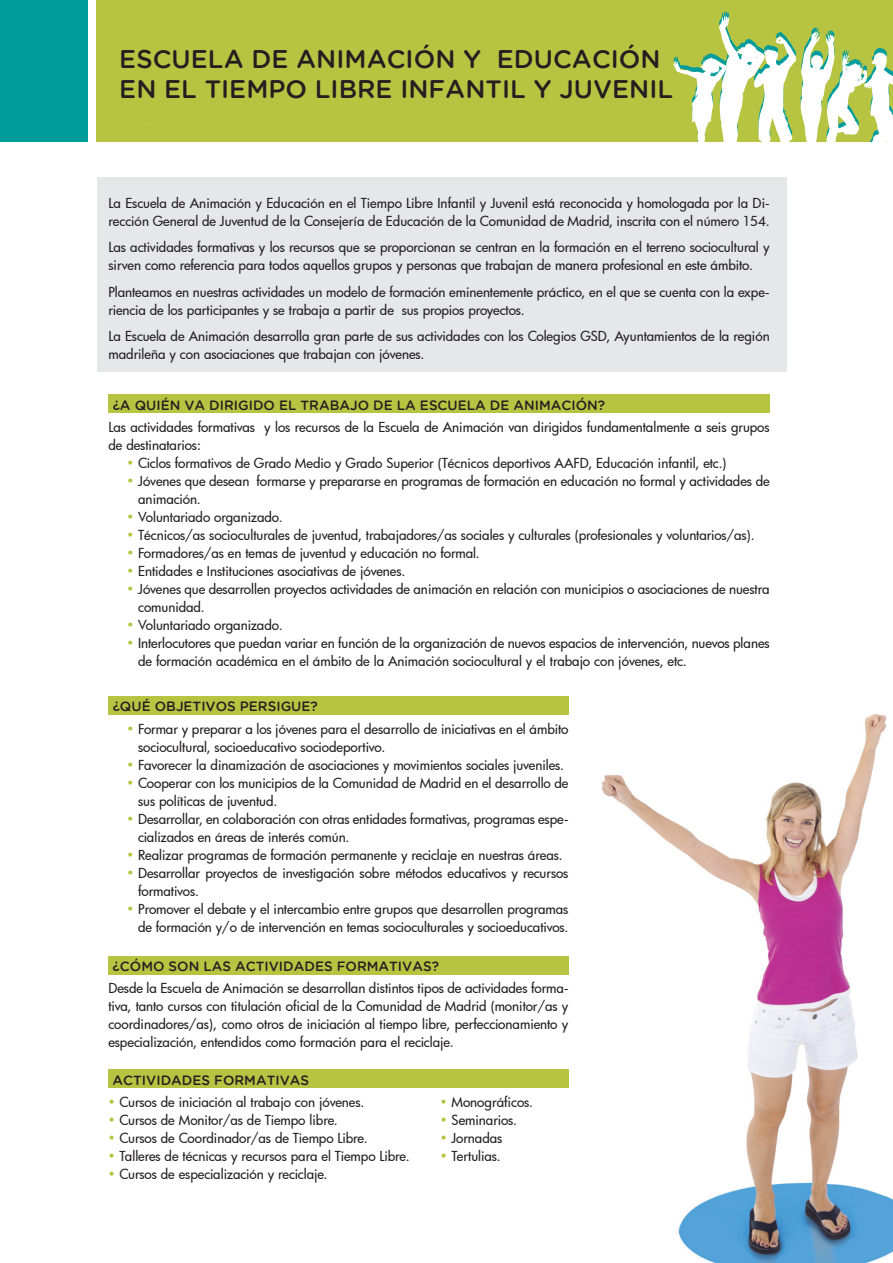
<style>
.page{position:relative;width:893px;height:1263px;background:#fff}
.page>*{position:absolute;margin:0;border:0;box-sizing:border-box;transform-origin:0 0}
.t1{font:500 25.5px/30.6px "Gotham Rounded";color:#231f20}
.t2{font:500 13.5px/18px "Futura";letter-spacing:-.005em;color:#231f20}
.t3{font:500 13.5px "Gotham Rounded";color:#231f20}
.s1{color:#b6c442}
</style>
<div class="page">
<img style="left:601px;top:713px;width:292px;height:550px">
<div style="left:97px;top:178px;width:690px;height:194px;background:#e6e7e9"></div>
<div style="left:108px;top:395px;width:662px;height:18px;background:#b6c442"></div>
<div style="left:108px;top:696px;width:460px;height:18px;background:#b6c442"></div>
<div style="left:108px;top:956px;width:460px;height:18px;background:#b6c442"></div>
<div style="left:108px;top:1070px;width:460px;height:18px;background:#b6c442"></div>
<div style="left:97px;top:0;width:796px;height:142px;background:#b6c442"></div>
<svg style="left:673px;top:12px;width:220px;height:130px"></svg>
<div style="left:0;top:0;width:88px;height:142px;background:#009c9b"></div>
<h1 class="t1" style="left:119px;top:43px;width:556px">ESCUELA DE ANIMACIÓN Y EDUCACIÓN<br>EN EL TIEMPO LIBRE INFANTIL Y JUVENIL</h1>
<p class="t2" style="left:108px;top:194px;width:663px">La Escuela de Animación y Educación en el Tiempo Libre Infantil y Juvenil está reconocida y homologada por la Di&shy;rección General de Juventud de la Consejería de Educación de la Comunidad de Madrid, inscrita con el número 154.</p>
<p class="t2" style="left:108px;top:238px;width:663px">Las actividades formativas y los recursos que se proporcionan se centran en la formación en el terreno sociocultural y sirven como referencia para todos aquellos grupos y personas que trabajan de manera profesional en este ámbito.</p>
<p class="t2" style="left:108px;top:283px;width:663px">Planteamos en nuestras actividades un modelo de formación eminentemente práctico, en el que se cuenta con la expe&shy;riencia de los participantes y se trabaja a partir de sus propios proyectos.</p>
<p class="t2" style="left:108px;top:327px;width:663px">La Escuela de Animación desarrolla gran parte de sus actividades con los Colegios GSD, Ayuntamientos de la región madrileña y con asociaciones que trabajan con jóvenes.</p>
<p class="t3" style="left:113px;top:397px;width:494px">¿A QUIÉN VA DIRIGIDO EL TRABAJO DE LA ESCUELA DE ANIMACIÓN?</p>
<p class="t2" style="left:108px;top:418px;width:663px">Las actividades formativas y los recursos de la Escuela de Animación van dirigidos fundamentalmente a seis grupos de destinatarios:</p>
<p class="t2" style="left:126px;top:454px;width:602px"><span class="s1">•</span> Ciclos formativos de Grado Medio y Grado Superior (Técnicos deportivos AAFD, Educación infantil, etc.)</p>
<p class="t2" style="left:138px;top:472px;width:633px;text-indent:-12px"><span class="s1">•</span> Jóvenes que desean formarse y prepararse en programas de formación en educación no formal y actividades de animación.</p>
<p class="t2" style="left:126px;top:508px;width:158px"><span class="s1">•</span> Voluntariado organizado.</p>
<p class="t2" style="left:126px;top:526px;width:630px"><span class="s1">•</span> Técnicos/as socioculturales de juventud, trabajadores/as sociales y culturales (profesionales y voluntarios/as).</p>
<p class="t2" style="left:126px;top:544px;width:355px"><span class="s1">•</span> Formadores/as en temas de juventud y educación no formal.</p>
<p class="t2" style="left:126px;top:562px;width:280px"><span class="s1">•</span> Entidades e Instituciones asociativas de jóvenes.</p>
<p class="t2" style="left:138px;top:580px;width:633px;text-indent:-12px"><span class="s1">•</span> Jóvenes que desarrollen proyectos actividades de animación en relación con municipios o asociaciones de nuestra comunidad.</p>
<p class="t2" style="left:126px;top:616px;width:158px"><span class="s1">•</span> Voluntariado organizado.</p>
<p class="t2" style="left:138px;top:634px;width:633px;text-indent:-12px"><span class="s1">•</span> Interlocutores que puedan variar en función de la organización de nuevos espacios de intervención, nuevos planes de formación académica en el ámbito de la Animación sociocultural y el trabajo con jóvenes, etc.</p>
<p class="t3" style="left:113px;top:699px;width:207px">¿QUÉ OBJETIVOS PERSIGUE?</p>
<p class="t2" style="left:138px;top:719px;width:432px;text-indent:-12px"><span class="s1">•</span> Formar y preparar a los jóvenes para el desarrollo de iniciativas en el ámbito sociocultural, socioeducativo sociodeportivo.</p>
<p class="t2" style="left:126px;top:755px;width:439px"><span class="s1">•</span> Favorecer la dinamización de asociaciones y movimientos sociales juveniles.</p>
<p class="t2" style="left:138px;top:773px;width:432px;text-indent:-12px"><span class="s1">•</span> Cooperar con los municipios de la Comunidad de Madrid en el desarrollo de sus políticas de juventud.</p>
<p class="t2" style="left:138px;top:809px;width:432px;text-indent:-12px"><span class="s1">•</span> Desarrollar, en colaboración con otras entidades formativas, programas espe&shy;cializados en áreas de interés común.</p>
<p class="t2" style="left:126px;top:845px;width:438px"><span class="s1">•</span> Realizar programas de formación permanente y reciclaje en nuestras áreas.</p>
<p class="t2" style="left:138px;top:863px;width:432px;text-indent:-12px"><span class="s1">•</span> Desarrollar proyectos de investigación sobre métodos educativos y recursos formativos.</p>
<p class="t2" style="left:126px;top:899px;width:444px;text-align:right"><span class="s1">•</span> Promover el debate y el intercambio entre grupos que desarrollen programas de formación y/o de intervención en temas socioculturales y socioeducativos.</p>
<p class="t3" style="left:113px;top:958px;width:328px">¿CÓMO SON LAS ACTIVIDADES FORMATIVAS?</p>
<p class="t2" style="left:108px;top:979px;width:462px;text-align:justify">Desde la Escuela de Animación se desarrollan distintos tipos de actividades forma&shy;tiva, tanto cursos con titulación oficial de la Comunidad de Madrid (monitor/as y coordinadores/as), como otros de iniciación al tiempo libre, perfeccionamiento y especialización, entendidos como formación para el reciclaje.</p>
<p class="t3" style="left:113px;top:1072px;width:198px">ACTIVIDADES FORMATIVAS</p>
<p class="t2" style="left:108px;top:1093px;width:258px"><span class="s1">•</span> Cursos de iniciación al trabajo con jóvenes.</p>
<p class="t2" style="left:108px;top:1111px;width:232px"><span class="s1">•</span> Cursos de Monitor/as de Tiempo libre.</p>
<p class="t2" style="left:108px;top:1129px;width:261px"><span class="s1">•</span> Cursos de Coordinador/as de Tiempo Libre.</p>
<p class="t2" style="left:108px;top:1147px;width:303px"><span class="s1">•</span> Talleres de técnicas y recursos para el Tiempo Libre.</p>
<p class="t2" style="left:108px;top:1165px;width:221px"><span class="s1">•</span> Cursos de especialización y reciclaje.</p>
<p class="t2" style="left:440px;top:1093px;width:95px"><span class="s1">•</span> Monográficos.</p>
<p class="t2" style="left:440px;top:1111px;width:79px"><span class="s1">•</span> Seminarios.</p>
<p class="t2" style="left:440px;top:1129px;width:64px"><span class="s1">•</span> Jornadas</p>
<p class="t2" style="left:440px;top:1147px;width:63px"><span class="s1">•</span> Tertulias.</p>
</div>
